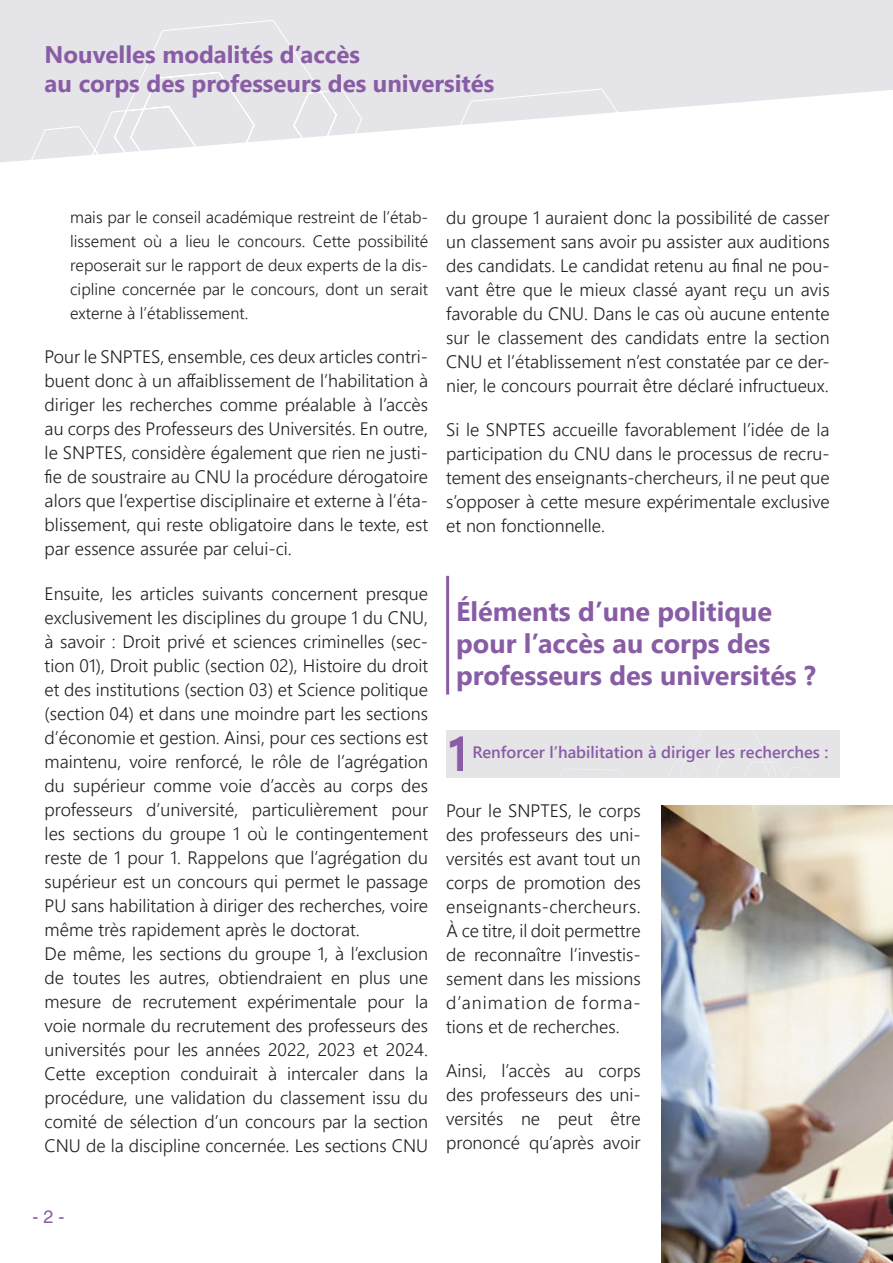
<style>
.page{position:relative;width:893px;height:1263px;background:#fff}
.page>*{position:absolute;margin:0;border:0;box-sizing:border-box;transform-origin:0 0}
.t1{font:700 48.15px "Segoe UI";color:#895ca6}
.t2{font:700 27px/32.4px "Segoe UI";color:#895ca6}
.t3{font:700 24px/28.8px "Segoe UI";color:#895ca6}
.t4{font:300 18px/24px "Segoe UI";color:#231f20;text-align:justify}
.t5{font:18px "Helvetica";color:#895ca6}
.t6{font:300 16.5px/24px "Segoe UI";color:#231f20;text-align:justify}
.t7{font:600 16.5px "Segoe UI";color:#895ca6}
</style>
<div class="page">
<svg style="left:0;top:0;width:892px;height:162px;fill:#e5e4e8"></svg>
<svg style="left:30px;top:19px;width:591px;height:143px"></svg>
<svg style="left:892px;top:0;width:1px;height:90px"></svg>
<div style="left:446px;top:730px;width:394px;height:47px;background:#e5e4e7"></div>
<hr style="left:446px;top:576px;width:3px;height:118px;background:#895ca6">
<div style="left:463px;top:733px;width:5px;height:41px;background:#e5e4e7"></div>
<img style="left:662px;top:805px;width:231px;height:458px">
<h3 class="t3" style="left:45px;top:38px;width:451px">Nouvelles modalités d’accès<br>au corps des professeurs des universités</h3>
<p class="t6" style="left:70px;top:203px;width:359px">mais par le conseil académique restreint de l’étab&shy;lissement où a lieu le concours. Cette possibilité reposerait sur le rapport de deux experts de la dis&shy;cipline concernée par le concours, dont un serait externe à l’établissement.</p>
<p class="t4" style="left:45px;top:343px;width:385px">Pour le SNPTES, ensemble, ces deux articles contri&shy;buent donc à un affaiblissement de l’habilitation à diriger les recherches comme préalable à l’accès au corps des Professeurs des Universités. En outre, le SNPTES, considère également que rien ne justi&shy;fie de soustraire au CNU la procédure dérogatoire alors que l’expertise disciplinaire et externe à l’éta&shy;blissement, qui reste obligatoire dans le texte, est par essence assurée par celui-ci.</p>
<p class="t4" style="left:45px;top:579px;width:385px;text-align:left">Ensuite, les articles suivants concernent presque exclusivement les disciplines du groupe 1 du CNU, à savoir : Droit privé et sciences criminelles (sec&shy;tion 01), Droit public (section 02), Histoire du droit et des institutions (section 03) et Science politique (section 04) et dans une moindre part les sections d’économie et gestion. Ainsi, pour ces sections est maintenu, voire renforcé, le rôle de l’agrégation du supérieur comme voie d’accès au corps des professeurs d’université, particulièrement pour les sections du groupe 1 où le contingentement reste de 1 pour 1. Rappelons que l’agrégation du supérieur est un concours qui permet le passage PU sans habilitation à diriger des recherches, voire même très rapidement après le doctorat.<br>De même, les sections du groupe 1, à l’exclusion de toutes les autres, obtiendraient en plus une mesure de recrutement expérimentale pour la voie normale du recrutement des professeurs des universités pour les années 2022, 2023 et 2024.<br>Cette exception conduirait à intercaler dans la procédure, une validation du classement issu du comité de sélection d’un concours par la section CNU de la discipline concernée. Les sections CNU</p>
<p class="t4" style="left:446px;top:204px;width:385px">du groupe 1 auraient donc la possibilité de casser un classement sans avoir pu assister aux auditions des candidats. Le candidat retenu au final ne pou&shy;vant être que le mieux classé ayant reçu un avis favorable du CNU. Dans le cas où aucune entente sur le classement des candidats entre la section CNU et l’établissement n’est constatée par ce der&shy;nier, le concours pourrait être déclaré infructueux.</p>
<p class="t4" style="left:446px;top:416px;width:385px">Si le SNPTES accueille favorablement l’idée de la participation du CNU dans le processus de recru&shy;tement des enseignants-chercheurs, il ne peut que s’opposer à cette mesure expérimentale exclusive et non fonctionnelle.</p>
<h2 class="t2" style="left:456px;top:593px;width:361px">Éléments d’une politique pour l’accès au corps des professeurs des universités ?</h2>
<h1 class="t1" style="left:445px;top:708px;width:29px">1</h1>
<p class="t7" style="left:473px;top:737px;width:357px">Renforcer l’habilitation à diriger les recherches :</p>
<p class="t4" style="left:446px;top:796px;width:196px">Pour le SNPTES, le corps des professeurs des uni&shy;versités est avant tout un corps de promotion des enseignants-chercheurs.<br>À ce titre, il doit permettre de reconnaître l’investis&shy;sement dans les missions d’animation de forma&shy;tions et de recherches.</p>
<p class="t4" style="left:446px;top:1057px;width:196px">Ainsi, l’accès au corps des professeurs des uni&shy;versités ne peut être prononcé qu’après avoir</p>
<p class="t5" style="left:33px;top:1206px;width:34px">- 2 -</p>
</div>
